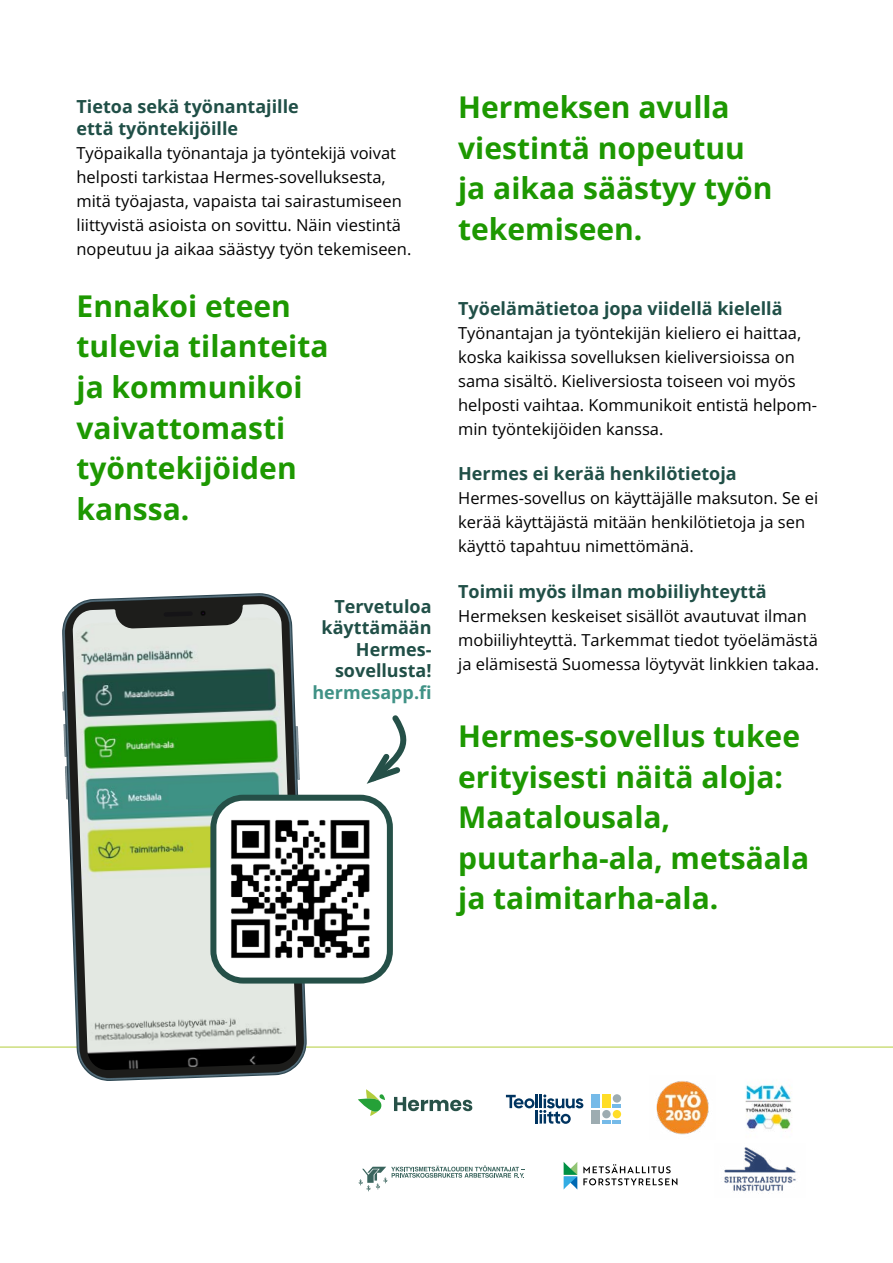
<style>
.page{position:relative;width:893px;height:1263px;background:#fff}
.page>*{position:absolute;margin:0;border:0;box-sizing:border-box;transform-origin:0 0}
.t1{font:700 30px/40.5px "Open Sans";color:#1d9801}
.t2{font:700 18px/21.6px "Open Sans";color:#204f47}
.t3{font:700 18px "Open Sans";color:#409286}
.t4{font:16.5px/24px "Open Sans";color:#000}
</style>
<div class="page">
<hr style="left:0;top:1047px;width:893px;height:1px;background:#b4cd3c">
<svg style="left:62px;top:593px;width:245px;height:488px"></svg>
<svg style="left:295px;top:726px;width:5px;height:54px"></svg>
<svg style="left:65px;top:766px;width:4px;height:34px"></svg>
<svg style="left:63px;top:724px;width:4px;height:33px"></svg>
<svg style="left:62px;top:691px;width:4px;height:20px"></svg>
<svg style="left:164px;top:611px;width:29px;height:6px"></svg>
<svg style="left:394px;top:1097px;width:78px;height:14px"></svg>
<svg style="left:358px;top:1089px;width:27px;height:27px"></svg>
<svg style="left:506px;top:1094px;width:77px;height:30px"></svg>
<svg style="left:613px;top:1105px;width:8px;height:3px"></svg>
<div style="left:613px;top:1094px;width:8px;height:8px;background:#9dacb1;border-radius:50%"></div>
<div style="left:613px;top:1110px;width:8px;height:8px;background:#ffdd27;border-radius:50%"></div>
<div style="left:592px;top:1110px;width:8px;height:13px;background:#9dacb1"></div>
<div style="left:592px;top:1094px;width:8px;height:14px;background:#75bae8"></div>
<div style="left:602px;top:1094px;width:9px;height:14px;background:#ffdd27"></div>
<div style="left:602px;top:1110px;width:9px;height:8px;background:#9dacb1;border-radius:50%"></div>
<svg style="left:602px;top:1120px;width:19px;height:3px"></svg>
<img style="left:656px;top:1081px;width:53px;height:54px">
<img style="left:745px;top:1081px;width:47px;height:51px">
<img style="left:724px;top:1147px;width:72px;height:45px">
<svg style="left:583px;top:1164px;width:94px;height:21px"></svg>
<svg style="left:564px;top:1162px;width:13px;height:27px"></svg>
<svg style="left:359px;top:1165px;width:166px;height:26px"></svg>
<img style="left:213px;top:798px;width:173px;height:182px">
<div style="left:210px;top:795px;width:183px;height:188px;border:6px solid #255048;border-radius:30px"></div>
<svg style="left:366px;top:715px;width:41px;height:69px"></svg>
<p class="t2" style="left:77px;top:95px;width:224px">Tietoa sekä työnantajille että työntekijöille</p>
<p class="t4" style="left:77px;top:140px;width:336px">Työpaikalla työnantaja ja työntekijä voivat helposti tarkistaa Hermes-sovelluksesta, mitä työajasta, vapaista tai sairastumiseen liittyvistä asioista on sovittu. Näin viestintä nopeutuu ja aikaa säästyy työn tekemiseen.</p>
<h1 class="t1" style="left:77px;top:285px;width:253px">Ennakoi eteen tulevia tilanteita ja kommunikoi vaivattomasti työntekijöiden kanssa.</h1>
<p class="t2" style="left:322px;top:595px;width:112px;text-align:right">Tervetuloa käyttämään<br>Hermes&shy;sovellusta!</p>
<p class="t3" style="left:312px;top:680px;width:121px">hermesapp.fi</p>
<h1 class="t1" style="left:458px;top:86px;width:316px">Hermeksen avulla viestintä nopeutuu ja aikaa säästyy työn tekemiseen.</h1>
<p class="t2" style="left:458px;top:297px;width:326px">Työelämätietoa jopa viidellä kielellä</p>
<p class="t4" style="left:458px;top:320px;width:360px">Työnantajan ja työntekijän kieliero ei haittaa, koska kaikissa sovelluksen kieliversioissa on sama sisältö. Kieliversiosta toiseen voi myös helposti vaihtaa. Kommunikoit entistä helpom&shy;min työntekijöiden kanssa.</p>
<p class="t2" style="left:458px;top:463px;width:280px">Hermes ei kerää henkilötietoja</p>
<p class="t4" style="left:458px;top:486px;width:362px">Hermes-sovellus on käyttäjälle maksuton. Se ei kerää käyttäjästä mitään henkilötietoja ja sen käyttö tapahtuu nimettömänä.</p>
<p class="t2" style="left:458px;top:580px;width:310px">Toimii myös ilman mobiiliyhteyttä</p>
<p class="t4" style="left:458px;top:604px;width:362px">Hermeksen keskeiset sisällöt avautuvat ilman mobiiliyhteyttä. Tarkemmat tiedot työelämästä ja elämisestä Suomessa löytyvät linkkien takaa.</p>
<h1 class="t1" style="left:458px;top:715px;width:353px">Hermes-sovellus tukee erityisesti näitä aloja:<br>Maatalousala, puutarha-ala, metsäala ja taimitarha-ala.</h1>
</div>
